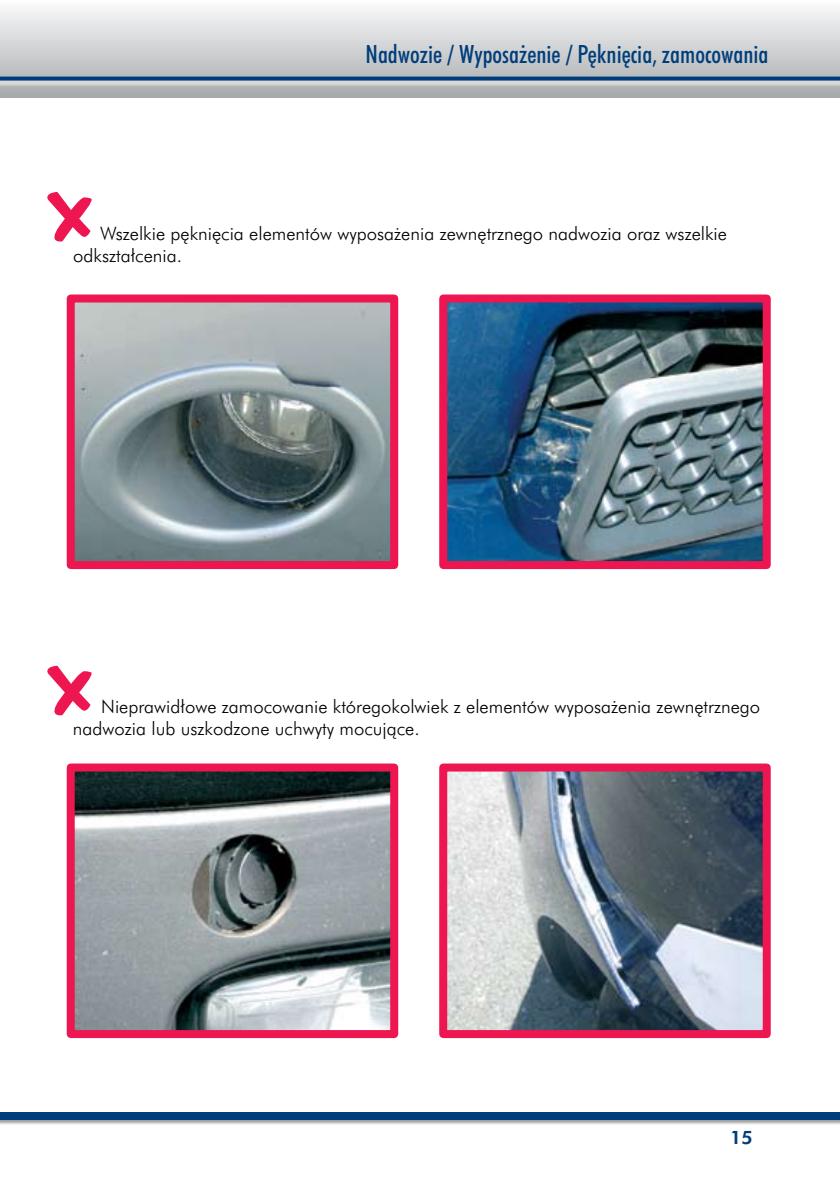
<style>
.page{position:relative;width:840px;height:1191px;background:#fff}
.page>*{position:absolute;margin:0;border:0;box-sizing:border-box;transform-origin:0 0}
.t1{font:24px "Futura Md Cn PL";color:#003e7b}
.t2{font:18px/21.6px "Futura Lt PL";color:#000}
.t3{font:18px "Futura Hv PL";color:#003e7b}
</style>
<div class="page">
<svg style="left:0;top:9px;width:839px;height:68px;background:#d4d6d8"></svg>
<div style="left:0;top:1112px;width:839px;height:21px;background:#414142;opacity:.5"></div>
<div style="left:0;top:1112px;width:839px;height:8px;background:#003e7b"></div>
<div style="left:0;top:77px;width:839px;height:40px;background:#fff;opacity:.5"></div>
<svg style="left:0;top:77px;width:839px;height:4px;background:#164d84"></svg>
<img style="left:76px;top:303px;width:313px;height:257px">
<div style="left:67px;top:294px;width:331px;height:275px;border:8px solid #ed1651"></div>
<img style="left:76px;top:772px;width:313px;height:257px">
<div style="left:67px;top:763px;width:331px;height:275px;border:8px solid #ed1651"></div>
<img style="left:448px;top:303px;width:313px;height:257px">
<div style="left:439px;top:294px;width:331px;height:275px;border:8px solid #ed1651"></div>
<img style="left:448px;top:772px;width:313px;height:257px">
<div style="left:439px;top:763px;width:331px;height:275px;border:8px solid #ed1651"></div>
<svg style="left:47px;top:665px;width:45px;height:51px"></svg>
<svg style="left:47px;top:192px;width:45px;height:50px"></svg>
<h1 class="t1" style="left:365px;top:39px;width:404px">Nadwozie / Wyposażenie / Pęknięcia, zamocowania</h1>
<p class="t2" style="left:73px;top:223px;width:655px;text-indent:27px">Wszelkie pęknięcia elementów wyposażenia zewnętrznego nadwozia oraz wszelkie odkształcenia.</p>
<p class="t2" style="left:73px;top:695px;width:688px;text-indent:28px">Nieprawidłowe zamocowanie któregokolwiek z elementów wyposażenia zewnętrznego nadwozia lub uszkodzone uchwyty mocujące.</p>
<p class="t3" style="left:729px;top:1126px;width:24px">15</p>
</div>
